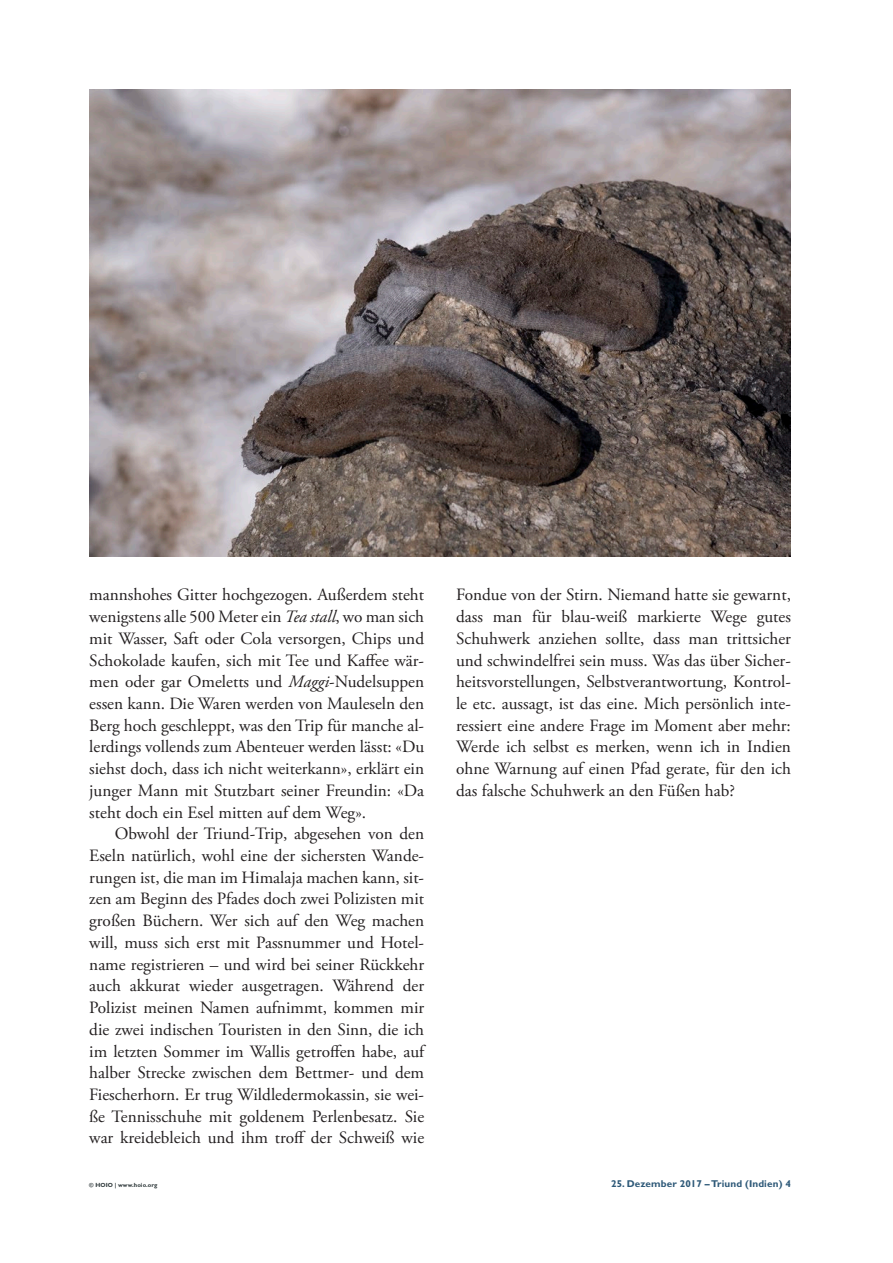
<style>
.page{position:relative;width:893px;height:1263px;background:#fff}
.page>*{position:absolute;margin:0;border:0;box-sizing:border-box;transform-origin:0 0}
.Lauftext_mit_Einzug{font:17.25px/21.8px "Adobe Garamond Pro";color:#231f20;text-align:justify}
.t1{font:700 9.9px "Gill Sans MT Pro";letter-spacing:.01em;color:#2e5978}
.Copyright{font:700 6px "Gill Sans MT Pro";letter-spacing:.01em;color:#313b3d}
.s1{font-style:italic}
</style>
<div class="page">
<img style="left:89px;top:89px;width:702px;height:468px">
<p class="Lauftext_mit_Einzug" style="left:89px;top:585px;width:336px">mannshohes Gitter hochgezogen. Außerdem steht wenigstens alle 500 Meter ein <span class="s1">Tea stall</span>, wo man sich mit Wasser, Saft oder Cola versorgen, Chips und Schokolade kaufen, sich mit Tee und Kaffee wär&shy;men oder gar Omeletts und <span class="s1">Maggi</span>-Nudelsuppen essen kann. Die Waren werden von Mauleseln den Berg hoch geschleppt, was den Trip für manche al&shy;lerdings vollends zum Abenteuer werden lässt: «Du siehst doch, dass ich nicht weiterkann», erklärt ein junger Mann mit Stutzbart seiner Freundin: «Da steht doch ein Esel mitten auf dem Weg».</p>
<p class="Lauftext_mit_Einzug" style="left:89px;top:823px;width:336px;text-indent:26px">Obwohl der Triund-Trip, abgesehen von den Eseln natürlich, wohl eine der sichersten Wande&shy;rungen ist, die man im Himalaja machen kann, sit&shy;zen am Beginn des Pfades doch zwei Polizisten mit großen Büchern. Wer sich auf den Weg machen will, muss sich erst mit Passnummer und Hotel&shy;name registrieren – und wird bei seiner Rückkehr auch akkurat wieder ausgetragen. Während der Polizist meinen Namen aufnimmt, kommen mir die zwei indischen Touristen in den Sinn, die ich im letzten Sommer im Wallis getroffen habe, auf halber Strecke zwischen dem Bettmer- und dem Fiescherhorn. Er trug Wildledermokassin, sie wei&shy;ße Tennisschuhe mit goldenem Perlenbesatz. Sie war kreidebleich und ihm troff der Schweiß wie</p>
<p class="Copyright" style="left:89px;top:1181px;width:70px">© HOIO | www.hoio.org</p>
<p class="Lauftext_mit_Einzug" style="left:456px;top:585px;width:336px">Fondue von der Stirn. Niemand hatte sie gewarnt, dass man für blau-weiß markierte Wege gutes Schuhwerk anziehen sollte, dass man trittsicher und schwindelfrei sein muss. Was das über Sicher&shy;heitsvorstellungen, Selbstverantwortung, Kontrol&shy;le etc. aussagt, ist das eine. Mich persönlich inte&shy;ressiert eine andere Frage im Moment aber mehr:<br>Werde ich selbst es merken, wenn ich in Indien ohne Warnung auf einen Pfad gerate, für den ich das falsche Schuhwerk an den Füßen hab?</p>
<p class="t1" style="left:611px;top:1177px;width:181px">25. Dezember 2017 – Triund (Indien) 4</p>
</div>
